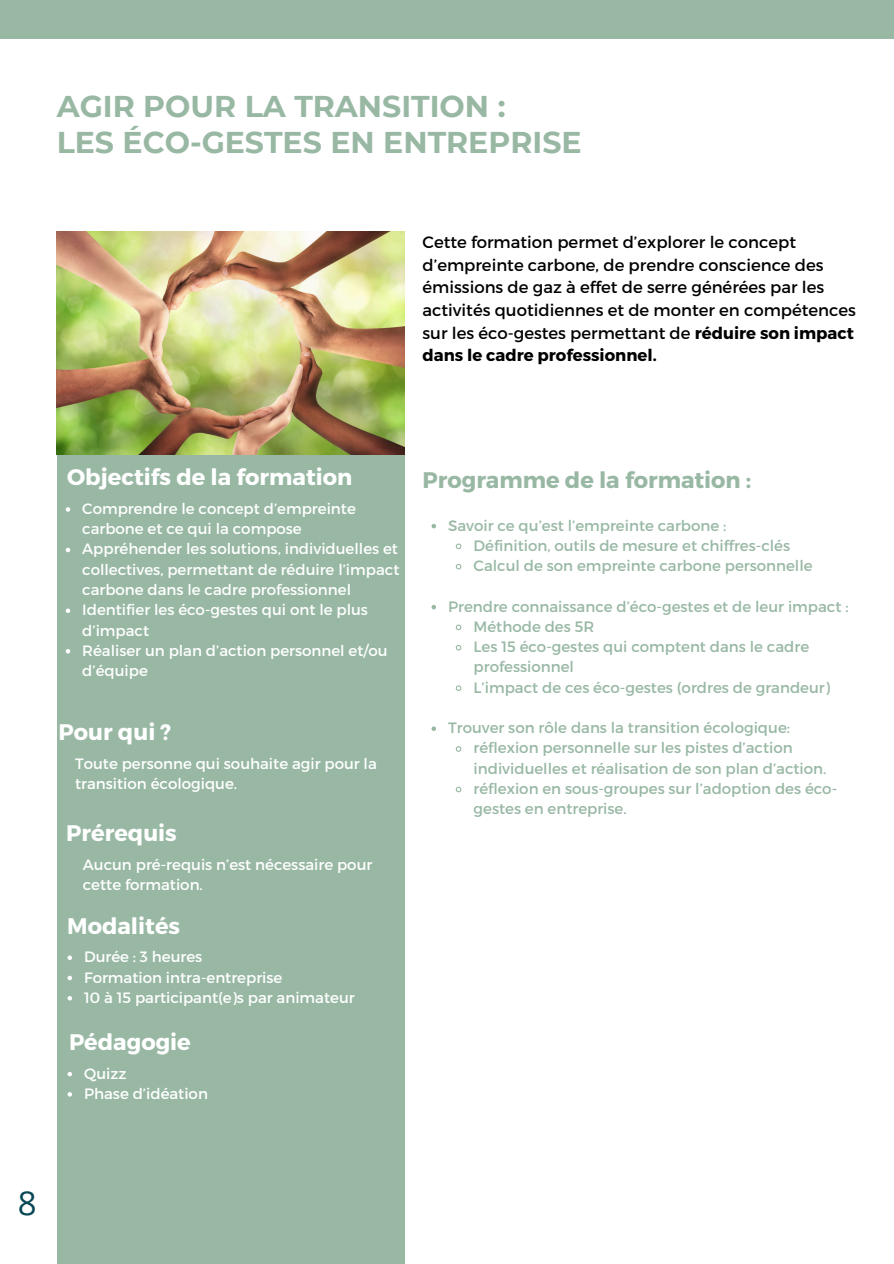
<style>
.page{position:relative;width:894px;height:1264px;background:#fff}
.page>*{position:absolute;margin:0;border:0;box-sizing:border-box;transform-origin:0 0}
.t1{font:33px "Open Sans";color:#094656}
.t2{font:700 30px/36px "Montserrat";color:#98b8a4}
.t3{font:700 22.5px "Montserrat";color:#fff}
.t4{font:700 22.5px "Montserrat";color:#98b8a4}
.t5{font:16.5px/22.5px "Montserrat";color:#000}
.t6{font:15px/20.2px "Montserrat";color:#98b8a4}
.t7{font:15px/20.2px "Montserrat";color:#fff}
.s1{font-weight:700}
</style>
<div class="page">
<div style="left:57px;top:232px;width:347px;height:1031px;background:#98b8a4"></div>
<div style="left:0;top:0;width:893px;height:39px;background:#98b8a4"></div>
<img style="left:56px;top:231px;width:348px;height:223px">
<svg style="left:66px;top:507px;width:4px;height:4px"></svg>
<svg style="left:66px;top:547px;width:4px;height:5px"></svg>
<svg style="left:66px;top:608px;width:4px;height:5px"></svg>
<svg style="left:66px;top:649px;width:4px;height:4px"></svg>
<svg style="left:67px;top:955px;width:5px;height:5px"></svg>
<svg style="left:67px;top:975px;width:5px;height:5px"></svg>
<svg style="left:67px;top:996px;width:5px;height:4px"></svg>
<svg style="left:67px;top:1072px;width:5px;height:4px"></svg>
<svg style="left:67px;top:1092px;width:5px;height:4px"></svg>
<svg style="left:431px;top:524px;width:5px;height:4px"></svg>
<svg style="left:455px;top:543px;width:7px;height:7px"></svg>
<svg style="left:455px;top:563px;width:7px;height:7px"></svg>
<svg style="left:431px;top:605px;width:5px;height:4px"></svg>
<svg style="left:455px;top:624px;width:7px;height:7px"></svg>
<svg style="left:455px;top:644px;width:7px;height:7px"></svg>
<svg style="left:455px;top:685px;width:7px;height:6px"></svg>
<svg style="left:431px;top:726px;width:5px;height:5px"></svg>
<svg style="left:455px;top:746px;width:7px;height:6px"></svg>
<svg style="left:455px;top:786px;width:7px;height:7px"></svg>
<p class="t2" style="left:57px;top:89px;width:526px">AGIR POUR LA TRANSITION :<br>LES ÉCO-GESTES EN ENTREPRISE</p>
<h2 class="t5" style="left:422px;top:230px;width:435px">Cette formation permet d’explorer le concept d’empreinte carbone, de prendre conscience des émissions de gaz à effet de serre générées par les activités quotidiennes et de monter en compétences sur les éco-gestes permettant de <span class="s1">réduire son impact dans le cadre professionnel.</span></h2>
<p class="t3" style="left:67px;top:463px;width:286px">Objectifs de la formation</p>
<p class="t7" style="left:82px;top:497px;width:275px">Comprendre le concept d’empreinte carbone et ce qui la compose</p>
<p class="t7" style="left:82px;top:538px;width:318px;text-align:justify">Appréhender les solutions, individuelles et collectives, permettant de réduire l’impact carbone dans le cadre professionnel</p>
<p class="t7" style="left:82px;top:599px;width:287px">Identifier les éco-gestes qui ont le plus d’impact</p>
<p class="t7" style="left:82px;top:639px;width:307px">Réaliser un plan d’action personnel et/ou d’équipe</p>
<p class="t3" style="left:58px;top:717px;width:114px">Pour qui ?</p>
<p class="t7" style="left:75px;top:752px;width:303px">Toute personne qui souhaite agir pour la transition écologique.</p>
<p class="t3" style="left:66px;top:818px;width:112px">Prérequis</p>
<p class="t7" style="left:83px;top:853px;width:291px">Aucun pré-requis n’est nécessaire pour cette formation.</p>
<h2 class="t3" style="left:67px;top:911px;width:114px">Modalités</h2>
<h2 class="t7" style="left:84px;top:946px;width:120px">Durée : 3 heures</h2>
<h2 class="t7" style="left:84px;top:966px;width:200px">Formation intra-entreprise</h2>
<h2 class="t7" style="left:84px;top:986px;width:272px">10 à 15 participant(e)s par animateur</h2>
<p class="t3" style="left:69px;top:1027px;width:123px">Pédagogie</p>
<p class="t7" style="left:84px;top:1062px;width:44px">Quizz</p>
<p class="t7" style="left:84px;top:1082px;width:125px">Phase d’idéation</p>
<h2 class="t4" style="left:422px;top:465px;width:330px">Programme de la formation :</h2>
<p class="t6" style="left:448px;top:514px;width:280px">Savoir ce qu’est l’empreinte carbone :</p>
<p class="t6" style="left:473px;top:534px;width:318px">Définition, outils de mesure et chiffres-clés</p>
<p class="t6" style="left:473px;top:555px;width:340px">Calcul de son empreinte carbone personnelle</p>
<p class="t6" style="left:448px;top:595px;width:402px">Prendre connaissance d’éco-gestes et de leur impact :</p>
<p class="t6" style="left:473px;top:615px;width:122px">Méthode des 5R</p>
<p class="t6" style="left:473px;top:636px;width:337px">Les 15 éco-gestes qui comptent dans le cadre professionnel</p>
<p class="t6" style="left:473px;top:676px;width:358px">L’impact de ces éco-gestes (ordres de grandeur)</p>
<p class="t6" style="left:448px;top:717px;width:343px">Trouver son rôle dans la transition écologique:</p>
<p class="t6" style="left:473px;top:737px;width:354px">réflexion personnelle sur les pistes d’action individuelles et réalisation de son plan d’action.</p>
<p class="t6" style="left:473px;top:777px;width:365px">réflexion en sous-groupes sur l’adoption des éco&shy;gestes en entreprise.</p>
<p class="t1" style="left:18px;top:1180px;width:20px">8</p>
</div>
